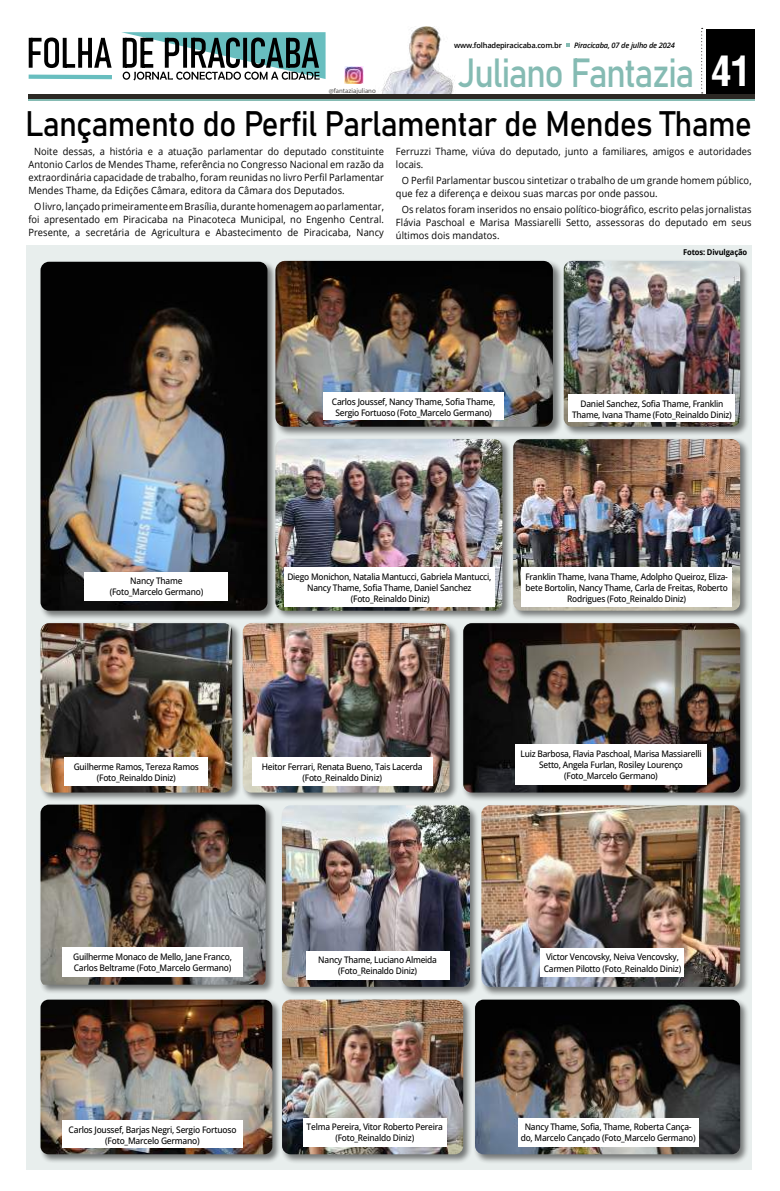
<style>
.page{position:relative;width:780px;height:1191px;background:#fff}
.page>*{position:absolute;margin:0;border:0;box-sizing:border-box;transform-origin:0 0}
.t1{font:40.2px "Bahnschrift";letter-spacing:-.045em;color:#85bbb3;scale:.89 1}
.t2{font:35px "Bahnschrift";letter-spacing:-.025em;color:#000;scale:.92 1}
.t3{font:10px/13px "Open Sans";letter-spacing:.01em;color:#000;text-align:justify;scale:.93 1}
.t4{font:500 9px/11px "Open Sans";letter-spacing:-.025em;color:#000;text-align:center;scale:.93 1}
.t5{font:500 9px/11px "Open Sans";letter-spacing:-.025em;color:#000;text-align:center;scale:.94 1}
.t6{font:700 8px "Open Sans";letter-spacing:-.02em;color:#000;scale:.95 1}
.t7{font:600 7.5px "Open Sans";letter-spacing:-.025em;color:#000}
.t8{font:italic 600 7.5px "Open Sans";letter-spacing:-.025em;color:#000}
.t9{font:6.8px "Myriad Pro";color:#4a4948}
.s1{font-family:"Arena Condensed";font-weight:700;font-size:40.6px;color:#fff}
</style>
<div class="page">
<div style="left:27px;top:245px;width:724px;height:924px;background:#e8eeed"></div>
<div style="left:706px;top:30px;width:49px;height:64px;background:#000"></div>
<hr style="left:28px;top:98px;width:727px;height:3px;background:#85bbb3">
<div style="left:28px;top:94px;width:727px;height:5px;background:#2c2824"></div>
<svg style="left:701px;top:28px;width:1px;height:65px"></svg>
<svg style="left:566px;top:43px;width:3px;height:4px"></svg>
<svg style="left:28px;top:32px;width:297px;height:48px"></svg>
<img style="left:381px;top:27px;width:74px;height:67px">
<img style="left:345px;top:66px;width:18px;height:17px">
<div style="left:39px;top:998px;width:242px;height:165px;background:#000;opacity:.5"></div>
<img style="left:41px;top:999px;width:231px;height:155px">
<div style="left:274px;top:259px;width:289px;height:178px;background:#000;opacity:.5"></div>
<img style="left:277px;top:261px;width:276px;height:166px">
<div style="left:562px;top:259px;width:188px;height:177px;background:#000;opacity:.5"></div>
<img style="left:563px;top:261px;width:177px;height:166px">
<div style="left:273px;top:437px;width:238px;height:183px;background:#000;opacity:.5"></div>
<img style="left:277px;top:439px;width:225px;height:171px">
<div style="left:511px;top:437px;width:238px;height:183px;background:#000;opacity:.5"></div>
<img style="left:513px;top:439px;width:227px;height:171px">
<div style="left:39px;top:803px;width:236px;height:191px;background:#000;opacity:.5"></div>
<img style="left:41px;top:804px;width:224px;height:180px">
<div style="left:39px;top:621px;width:203px;height:181px;background:#000;opacity:.5"></div>
<img style="left:41px;top:623px;width:191px;height:169px">
<div style="left:241px;top:621px;width:218px;height:181px;background:#000;opacity:.5"></div>
<img style="left:243px;top:623px;width:206px;height:169px">
<div style="left:461px;top:621px;width:288px;height:181px;background:#000;opacity:.5"></div>
<img style="left:463px;top:623px;width:277px;height:169px">
<div style="left:39px;top:260px;width:238px;height:360px;background:#000;opacity:.5"></div>
<img style="left:41px;top:262px;width:226px;height:348px">
<div style="left:280px;top:803px;width:200px;height:193px;background:#000;opacity:.5"></div>
<img style="left:282px;top:805px;width:188px;height:182px">
<div style="left:473px;top:997px;width:276px;height:166px;background:#000;opacity:.5"></div>
<img style="left:475px;top:999px;width:265px;height:155px">
<div style="left:280px;top:997px;width:193px;height:166px;background:#000;opacity:.5"></div>
<img style="left:282px;top:999px;width:181px;height:155px">
<div style="left:479px;top:803px;width:270px;height:193px;background:#000;opacity:.5"></div>
<img style="left:481px;top:805px;width:259px;height:182px">
<div style="left:62px;top:1120px;width:181px;height:28px;background:#fff"></div>
<div style="left:323px;top:392px;width:181px;height:28px;background:#fff"></div>
<div style="left:568px;top:395px;width:167px;height:27px;background:#fff"></div>
<div style="left:284px;top:567px;width:210px;height:39px;background:#fff"></div>
<div style="left:521px;top:567px;width:210px;height:39px;background:#fff"></div>
<div style="left:62px;top:947px;width:181px;height:30px;background:#fff"></div>
<div style="left:64px;top:757px;width:144px;height:29px;background:#fff"></div>
<div style="left:252px;top:757px;width:180px;height:29px;background:#fff"></div>
<div style="left:515px;top:744px;width:192px;height:41px;background:#fff"></div>
<div style="left:84px;top:571px;width:144px;height:29px;background:#fff"></div>
<div style="left:305px;top:951px;width:144px;height:28px;background:#fff"></div>
<div style="left:303px;top:1118px;width:143px;height:28px;background:#fff"></div>
<div style="left:540px;top:948px;width:144px;height:29px;background:#fff"></div>
<div style="left:518px;top:1118px;width:180px;height:28px;background:#fff"></div>
<p class="t9" style="left:329px;top:86px;width:48px">@fantaziajuliano</p>
<p class="t7" style="left:454px;top:40px;width:109px">www.folhadepiracicaba.com.br</p>
<p class="t8" style="left:574px;top:40px;width:102px">Piracicaba, 07 de julho de 2024</p>
<h1 class="t1" style="left:458px;top:42px;width:331px">Juliano Fantazia <span class="s1">41</span></h1>
<h2 class="t2" style="left:25px;top:97px;width:791px">Lançamento do Perfil Parlamentar de Mendes Thame</h2>
<p class="t3" style="left:28px;top:145px;width:384px;text-indent:6px">Noite dessas, a história e a atuação parlamentar do deputado constituinte Antonio Carlos de Mendes Thame, referência no Congresso Nacional em razão da extraordinária capacidade de trabalho, foram reunidas no livro Perfil Parlamentar Mendes Thame, da Edições Câmara, editora da Câmara dos Deputados.</p>
<p class="t3" style="left:28px;top:199px;width:384px;text-align:center">O livro, lançado primeiramente em Brasília, durante homenagem ao parlamentar, foi apresentado em Piracicaba na Pinacoteca Municipal, no Engenho Central.<br>Presente, a secretária de Agricultura e Abastecimento de Piracicaba, Nancy</p>
<p class="t3" style="left:396px;top:145px;width:384px">Ferruzzi Thame, viúva do deputado, junto a familiares, amigos e autoridades locais.</p>
<p class="t3" style="left:396px;top:173px;width:384px;text-indent:6px">O Perfil Parlamentar buscou sintetizar o trabalho de um grande homem público, que fez a diferença e deixou suas marcas por onde passou.</p>
<p class="t3" style="left:396px;top:202px;width:384px;text-indent:6px">Os relatos foram inseridos no ensaio político-biográfico, escrito pelas jornalistas Flávia Paschoal e Marisa Massiarelli Setto, assessoras do deputado em seus últimos dois mandatos.</p>
<p class="t6" style="left:683px;top:246px;width:69px">Fotos: Divulgação</p>
<p class="t4" style="left:110px;top:575px;width:102px">Nancy Thame (Foto_Marcelo Germano)</p>
<p class="t5" style="left:332px;top:396px;width:175px">Carlos Joussef, Nancy Thame, Sofia Thame,<br>Sergio Fortuoso (Foto_Marcelo Germano)</p>
<p class="t4" style="left:572px;top:398px;width:173px">Daniel Sanchez, Sofia Thame, Franklin<br>Thame, Ivana Thame (Foto_Reinaldo Diniz)</p>
<p class="t4" style="left:287px;top:570px;width:221px">Diego Monichon, Natalia Mantucci, Gabriela Mantucci,<br>Nancy Thame, Sofia Thame, Daniel Sanchez (Foto_Reinaldo Diniz)</p>
<p class="t4" style="left:525px;top:570px;width:219px">Franklin Thame, Ivana Thame, Adolpho Queiroz, Eliza&shy;bete Bortolin, Nancy Thame, Carla de Freitas, Roberto<br>Rodrigues (Foto_Reinaldo Diniz)</p>
<p class="t4" style="left:74px;top:760px;width:136px">Guilherme Ramos, Tereza Ramos (Foto_Reinaldo Diniz)</p>
<p class="t5" style="left:262px;top:760px;width:173px">Heitor Ferrari, Renata Bueno, Tais Lacerda (Foto_Reinaldo Diniz)</p>
<p class="t4" style="left:520px;top:748px;width:196px">Luiz Barbosa, Flavia Paschoal, Marisa Massiarelli<br>Setto, Angela Furlan, Rosiley Lourenço (Foto_Marcelo Germano)</p>
<p class="t5" style="left:73px;top:951px;width:170px;text-align:left">Guilherme Monaco de Mello, Jane Franco,<br>Carlos Beltrame (Foto_Marcelo Germano)</p>
<p class="t4" style="left:318px;top:954px;width:129px">Nancy Thame, Luciano Almeida (Foto_Reinaldo Diniz)</p>
<p class="t4" style="left:543px;top:951px;width:149px;text-align:left">Victor Vencovsky, Neiva Vencovsky,<br>Carmen Pilotto (Foto_Reinaldo Diniz)</p>
<p class="t5" style="left:69px;top:1124px;width:180px">Carlos Joussef, Barjas Negri, Sergio Fortuoso (Foto_Marcelo Germano)</p>
<p class="t4" style="left:306px;top:1121px;width:148px">Telma Pereira, Vitor Roberto Pereira (Foto_Reinaldo Diniz)</p>
<p class="t4" style="left:521px;top:1121px;width:189px">Nancy Thame, Sofia, Thame, Roberta Cança&shy;do, Marcelo Cançado (Foto_Marcelo Germano)</p>
</div>
